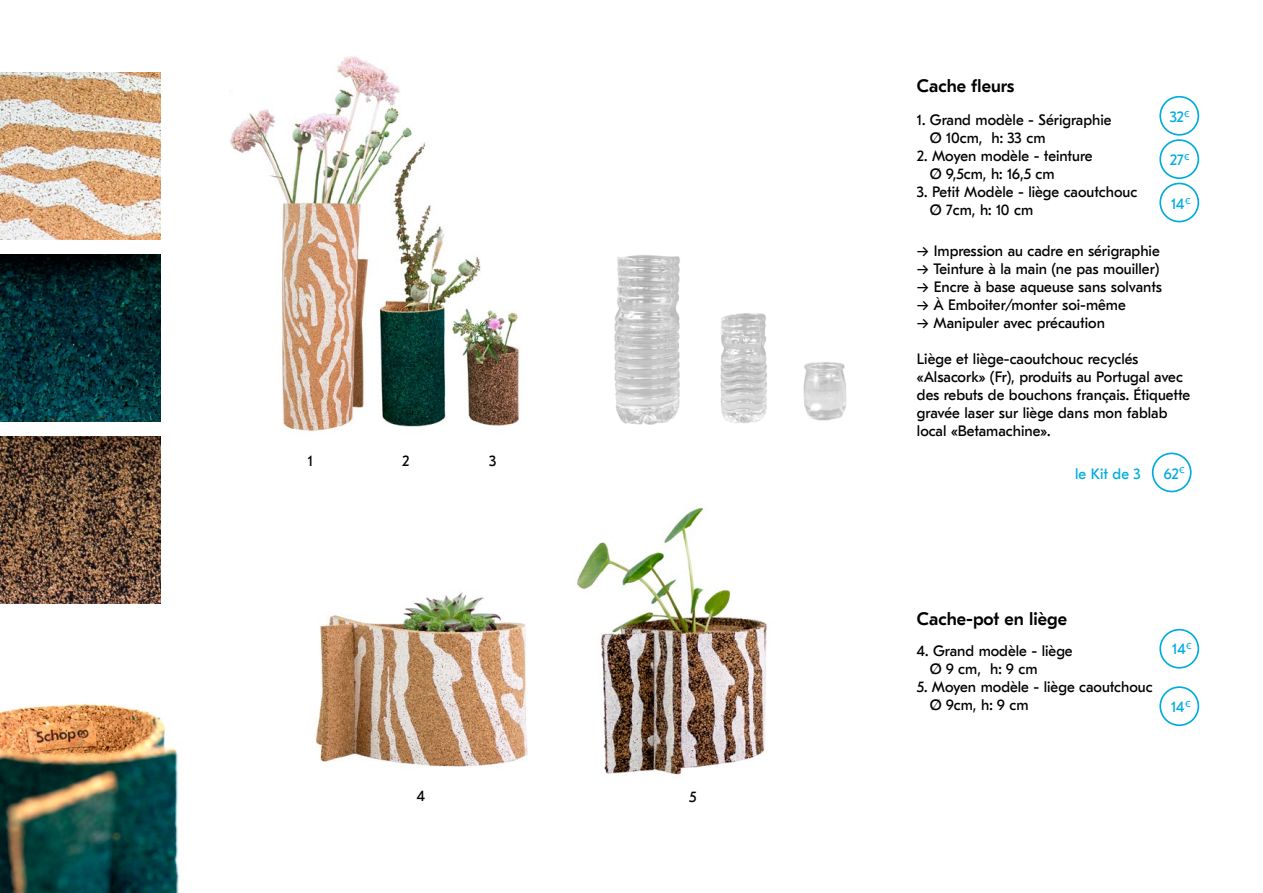
<style>
.page{position:relative;width:1263px;height:893px;background:#fff}
.page>*{position:absolute;margin:0;border:0;box-sizing:border-box;transform-origin:0 0}
.t1{font:500 18px "GT Eesti Text";color:#000}
.t2{font:15.15px "GT Eesti Text";color:#00acde}
.t3{font:15px/18px "GT Eesti Text";color:#000}
.t4{font:15px "GT Eesti Text";color:#00acde}
</style>
<div class="page">
<img style="left:230px;top:56px;width:290px;height:375px">
<img style="left:0;top:704px;width:179px;height:189px">
<img style="left:614px;top:255px;width:233px;height:170px">
<img style="left:0;top:72px;width:161px;height:168px">
<img style="left:0;top:254px;width:161px;height:167px">
<img style="left:0;top:436px;width:161px;height:167px">
<img style="left:315px;top:592px;width:213px;height:175px">
<img style="left:576px;top:507px;width:191px;height:268px">
<div style="left:1159px;top:96px;width:40px;height:40px;border:2px solid #00acde;border-radius:50%"></div>
<div style="left:1159px;top:629px;width:40px;height:40px;border:2px solid #00acde;border-radius:50%"></div>
<div style="left:1159px;top:686px;width:40px;height:40px;border:2px solid #00acde;border-radius:50%"></div>
<div style="left:1159px;top:139px;width:40px;height:40px;border:2px solid #00acde;border-radius:50%"></div>
<div style="left:1159px;top:183px;width:40px;height:39px;border:2px solid #00acde;border-radius:50%"></div>
<div style="left:1152px;top:453px;width:39px;height:39px;border:2px solid #00acde;border-radius:50%"></div>
<p class="t3" style="left:308px;top:452px;width:7px">1</p>
<p class="t3" style="left:402px;top:452px;width:9px">2</p>
<p class="t3" style="left:489px;top:452px;width:9px">3</p>
<p class="t3" style="left:417px;top:787px;width:10px">4</p>
<p class="t3" style="left:689px;top:788px;width:9px">5</p>
<p class="t1" style="left:917px;top:76px;width:99px">Cache fleurs</p>
<p class="t3" style="left:930px;top:111px;width:183px;text-indent:-13px">1. Grand modèle - Sérigraphie<br>Ø 10cm, h: 33 cm</p>
<p class="t3" style="left:930px;top:147px;width:164px;text-indent:-13px">2. Moyen modèle - teinture<br>Ø 9,5cm, h: 16,5 cm</p>
<p class="t3" style="left:930px;top:183px;width:209px;text-indent:-13px">3. Petit Modèle - liège caoutchouc<br>Ø 7cm, h: 10 cm</p>
<p class="t2" style="left:1170px;top:108px;width:22px">32<sup>€</sup></p>
<p class="t2" style="left:1170px;top:152px;width:21px">27<sup>€</sup></p>
<p class="t2" style="left:1171px;top:195px;width:21px">14<sup>€</sup></p>
<p class="t3" style="left:917px;top:242px;width:244px">→ Impression au cadre en sérigraphie</p>
<p class="t3" style="left:917px;top:260px;width:244px">→ Teinture à la main (ne pas mouiller)</p>
<p class="t3" style="left:917px;top:278px;width:246px">→ Encre à base aqueuse sans solvants</p>
<p class="t3" style="left:917px;top:296px;width:210px">→ À Emboiter/monter soi-même</p>
<p class="t3" style="left:917px;top:314px;width:190px">→ Manipuler avec précaution</p>
<p class="t3" style="left:917px;top:350px;width:275px">Liège et liège-caoutchouc recyclés «Alsacork» (Fr), produits au Portugal avec des rebuts de bouchons français. Étiquette gravée laser sur liège dans mon fablab local «Betamachine».</p>
<p class="t4" style="left:1075px;top:465px;width:67px">le Kit de 3</p>
<p class="t2" style="left:1164px;top:465px;width:22px">62<sup>€</sup></p>
<p class="t1" style="left:917px;top:609px;width:152px">Cache-pot en liège</p>
<p class="t3" style="left:930px;top:642px;width:144px;text-indent:-13px">4. Grand modèle - liège<br>Ø 9 cm, h: 9 cm</p>
<p class="t3" style="left:930px;top:678px;width:225px;text-indent:-13px">5. Moyen modèle - liège caoutchouc<br>Ø 9cm, h: 9 cm</p>
<p class="t2" style="left:1172px;top:640px;width:21px">14<sup>€</sup></p>
<p class="t2" style="left:1171px;top:699px;width:21px">14<sup>€</sup></p>
</div>
